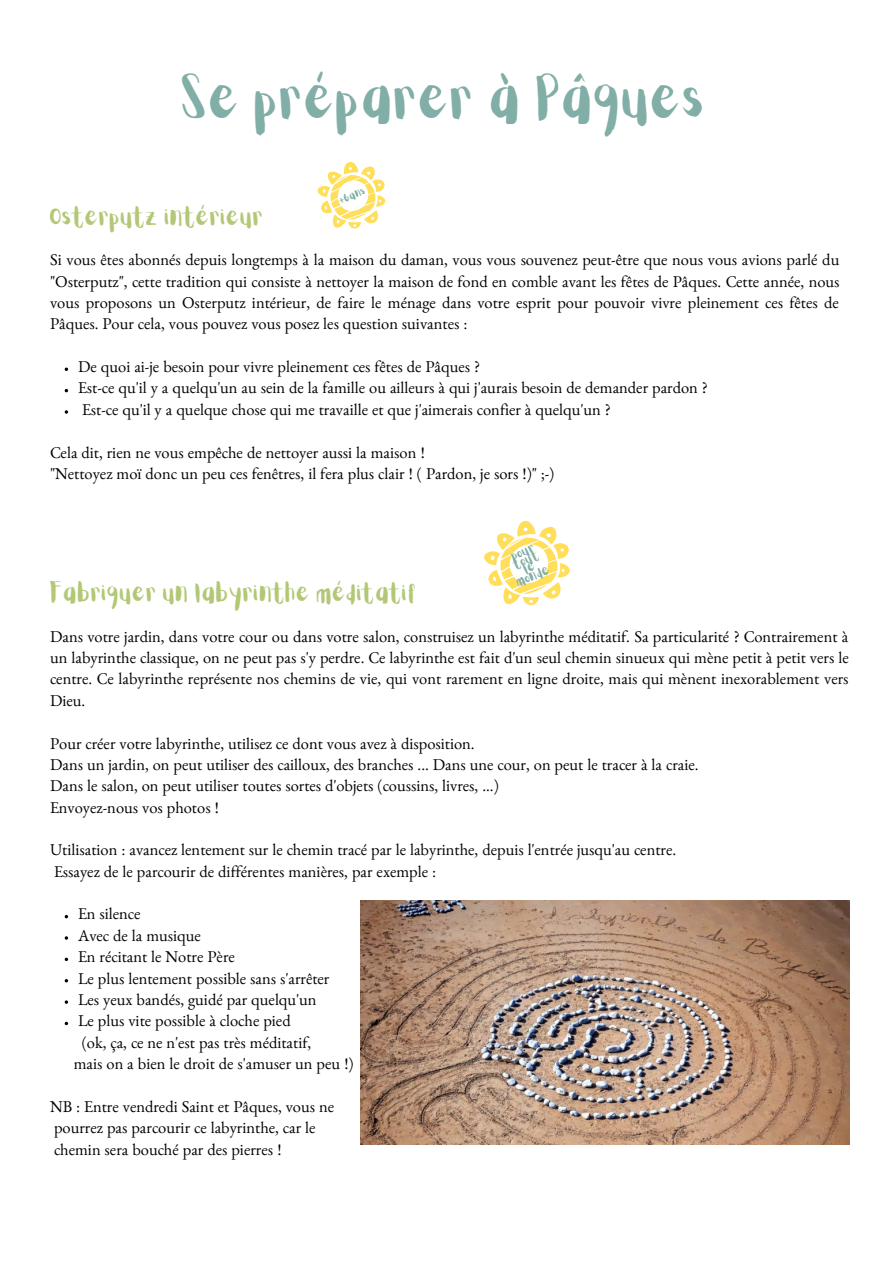
<style>
.page{position:relative;width:893px;height:1264px;background:#fff}
.page>*{position:absolute;margin:0;border:0;box-sizing:border-box;transform-origin:0 0}
.t1{font:48px "Aloja Extended";color:#81aea6}
.t2{font:21px "Aloja Extended";color:#b3c876}
.t3{font:16.5px/21.3px "Benne";color:#000}
.t4{font:11.55px/8.7px "Aloja Extended";color:#81aea6;text-align:center}
.t5{font:9.15px "Aloja Extended";color:#81aea6}
</style>
<div class="page">
<svg style="left:65px;top:367px;width:3px;height:4px"></svg>
<svg style="left:484px;top:520px;width:86px;height:86px"></svg>
<img style="left:360px;top:900px;width:489px;height:244px">
<svg style="left:317px;top:161px;width:69px;height:68px"></svg>
<h1 class="t1" style="left:182px;top:78px;width:526px">Se préparer à Pâques</h1>
<p class="t5" style="left:338px;top:197px;width:29px;rotate:-23deg">+6ans</p>
<p class="t2" style="left:50px;top:207px;width:215px">Osterputz intérieur</p>
<p class="t3" style="left:50px;top:252px;width:790px;text-align:justify">Si vous êtes abonnés depuis longtemps à la maison du daman, vous vous souvenez peut-être que nous vous avions parlé du "Osterputz", cette tradition qui consiste à nettoyer la maison de fond en comble avant les fêtes de Pâques. Cette année, nous vous proposons un Osterputz intérieur, de faire le ménage dans votre esprit pour pouvoir vivre pleinement ces fêtes de Pâques. Pour cela, vous pouvez vous posez les question suivantes :</p>
<p class="t3" style="left:78px;top:359px;width:631px">De quoi ai-je besoin pour vivre pleinement ces fêtes de Pâques ?<br>Est-ce qu'il y a quelqu'un au sein de la famille ou ailleurs à qui j'aurais besoin de demander pardon ?<br>Est-ce qu'il y a quelque chose qui me travaille et que j'aimerais confier à quelqu'un ?</p>
<p class="t3" style="left:50px;top:445px;width:506px">Cela dit, rien ne vous empêche de nettoyer aussi la maison !<br>"Nettoyez moï donc un peu ces fenêtres, il fera plus clair ! ( Pardon, je sors !)" ;-)</p>
<p class="t4" style="left:505px;top:555px;width:37px;rotate:-23deg">pour tout le monde</p>
<p class="t2" style="left:50px;top:583px;width:368px">Fabriquer un labyrinthe méditatif</p>
<p class="t3" style="left:50px;top:629px;width:800px;text-align:justify">Dans votre jardin, dans votre cour ou dans votre salon, construisez un labyrinthe méditatif. Sa particularité ? Contrairement à un labyrinthe classique, on ne peut pas s'y perdre. Ce labyrinthe est fait d'un seul chemin sinueux qui mène petit à petit vers le centre. Ce labyrinthe représente nos chemins de vie, qui vont rarement en ligne droite, mais qui mènent inexorablement vers Dieu.</p>
<p class="t3" style="left:50px;top:735px;width:650px">Pour créer votre labyrinthe, utilisez ce dont vous avez à disposition.<br>Dans un jardin, on peut utiliser des cailloux, des branches ... Dans une cour, on peut le tracer à la craie.<br>Dans le salon, on peut utiliser toutes sortes d'objets (coussins, livres, ...)<br>Envoyez-nous vos photos !</p>
<p class="t3" style="left:50px;top:842px;width:627px">Utilisation : avancez lentement sur le chemin tracé par le labyrinthe, depuis l'entrée jusqu'au centre.<br>Essayez de le parcourir de différentes manières, par exemple :</p>
<p class="t3" style="left:78px;top:906px;width:253px">En silence<br>Avec de la musique<br>En récitant le Notre Père<br>Le plus lentement possible sans s'arrêter<br>Les yeux bandés, guidé par quelqu'un<br>Le plus vite possible à cloche pied</p>
<p class="t3" style="left:74px;top:1034px;width:281px;text-indent:8px">(ok, ça, ce ne n'est pas très méditatif,<br>mais on a bien le droit de s'amuser un peu !)</p>
<p class="t3" style="left:50px;top:1098px;width:285px">NB : Entre vendredi Saint et Pâques, vous ne pourrez pas parcourir ce labyrinthe, car le chemin sera bouché par des pierres !</p>
</div>
